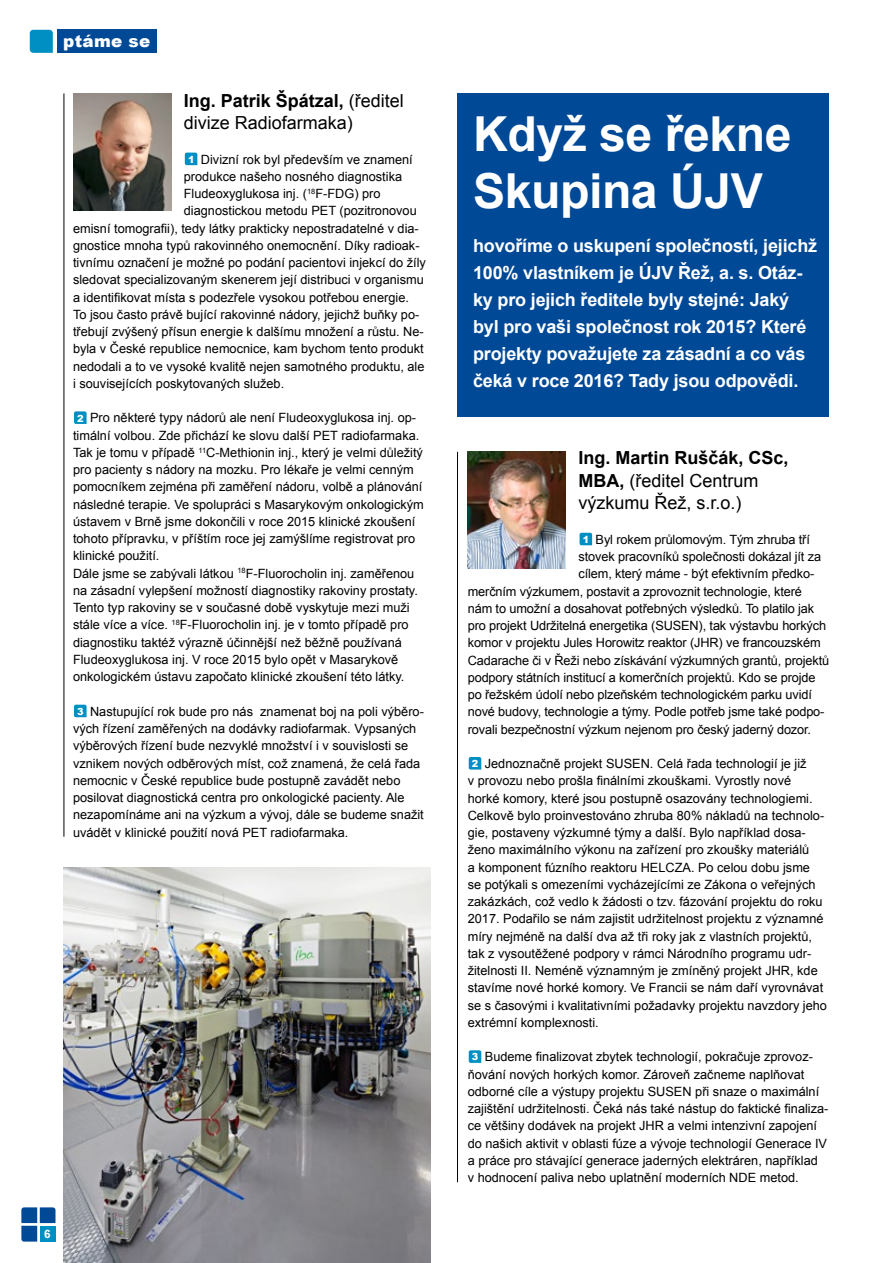
<style>
.page{position:relative;width:893px;height:1263px;background:#fff}
.page>*{position:absolute;margin:0;border:0;box-sizing:border-box;transform-origin:0 0}
.t1{font:700 48.3px/57.3px "Arial";letter-spacing:-.01em;color:#fff}
.t2{font:700 18px/27px "Arial";letter-spacing:-.01em;color:#fff}
.t3{font:18px/22.5px "Arial";color:#000}
.t4{font:900 16.8px "Arial";color:#fff}
.t5{font:12.75px/17.2px "Arial";color:#000}
.t6{font:700 11.7px "Arial";color:#fff}
.s1{font-weight:700}
.s2{font-weight:900;font-size:9.75px;color:#fff}
</style>
<div class="page">
<svg style="left:21px;top:1207px;width:35px;height:34px"></svg>
<div style="left:40px;top:1226px;width:15px;height:15px;background:#008fc3"></div>
<div style="left:458px;top:94px;width:371px;height:323px;background:#004996"></div>
<svg style="left:185px;top:153px;width:12px;height:12px"></svg>
<svg style="left:74px;top:411px;width:13px;height:13px"></svg>
<svg style="left:74px;top:705px;width:13px;height:12px"></svg>
<svg style="left:580px;top:533px;width:12px;height:12px"></svg>
<svg style="left:469px;top:757px;width:12px;height:12px"></svg>
<svg style="left:469px;top:1050px;width:12px;height:13px"></svg>
<hr style="left:457px;top:452px;width:1px;height:730px;background:#000">
<hr style="left:64px;top:93px;width:1px;height:744px;background:#000">
<img style="left:73px;top:94px;width:98px;height:116px">
<img style="left:468px;top:452px;width:98px;height:117px">
<img style="left:64px;top:868px;width:366px;height:395px">
<div style="left:57px;top:30px;width:100px;height:23px;background:#004996"></div>
<svg style="left:30px;top:30px;width:23px;height:23px"></svg>
<h3 class="t4" style="left:63px;top:29px;width:89px">ptáme se</h3>
<h2 class="t3" style="left:184px;top:89px;width:222px"><span class="s1">Ing. Patrik Špátzal,</span> (ředitel divize Radiofarmaka)</h2>
<p class="t5" style="left:188px;top:151px;width:226px"><span class="s2">1</span> Divizní rok byl především ve znamení</p>
<p class="t5" style="left:184px;top:168px;width:220px">produkce našeho nosného diagnostika</p>
<p class="t5" style="left:184px;top:185px;width:198px">Fludeoxyglukosa inj. (<sup>18</sup>F-FDG) pro</p>
<p class="t5" style="left:184px;top:202px;width:234px">diagnostickou metodu PET (pozitronovou</p>
<p class="t5" style="left:73px;top:220px;width:347px">emisní tomografii), tedy látky prakticky nepostradatelné v dia-</p>
<p class="t5" style="left:73px;top:237px;width:348px">gnostice mnoha typů rakovinného onemocnění. Díky radioak-</p>
<p class="t5" style="left:73px;top:254px;width:354px">tivnímu označení je možné po podání pacientovi injekcí do žíly</p>
<p class="t5" style="left:73px;top:271px;width:352px">sledovat specializovaným skenerem její distribuci v organismu</p>
<p class="t5" style="left:73px;top:289px;width:337px">a identifikovat místa s podezřele vysokou potřebou energie.</p>
<p class="t5" style="left:73px;top:306px;width:348px">To jsou často právě bující rakovinné nádory, jejichž buňky po-</p>
<p class="t5" style="left:73px;top:323px;width:352px">třebují zvýšený přísun energie k dalšímu množení a růstu. Ne-</p>
<p class="t5" style="left:73px;top:340px;width:352px">byla v České republice nemocnice, kam bychom tento produkt</p>
<p class="t5" style="left:73px;top:358px;width:353px">nedodali a to ve vysoké kvalitě nejen samotného produktu, ale</p>
<p class="t5" style="left:73px;top:375px;width:213px">i souvisejících poskytovaných služeb.</p>
<p class="t5" style="left:73px;top:409px;width:352px;text-indent:4px"><span class="s2">2</span> Pro některé typy nádorů ale není Fludeoxyglukosa inj. op&shy;timální volbou. Zde přichází ke slovu další PET radiofarmaka.<br>Tak je tomu v případě <sup>11</sup>C-Methionin inj., který je velmi důležitý pro pacienty s nádory na mozku. Pro lékaře je velmi cenným pomocníkem zejména při zaměření nádoru, volbě a plánování následné terapie. Ve spolupráci s Masarykovým onkologickým ústavem v Brně jsme dokončili v roce 2015 klinické zkoušení tohoto přípravku, v příštím roce jej zamýšlíme registrovat pro klinické použití.<br>Dále jsme se zabývali látkou <sup>18</sup>F-Fluorocholin inj. zaměřenou na zásadní vylepšení možností diagnostiky rakoviny prostaty.<br>Tento typ rakoviny se v současné době vyskytuje mezi muži stále více a více. <sup>18</sup>F-Fluorocholin inj. je v tomto případě pro diagnostiku taktéž výrazně účinnější než běžně používaná Fludeoxyglukosa inj. V roce 2015 bylo opět v Masarykově onkologickém ústavu započato klinické zkoušení této látky.</p>
<p class="t5" style="left:73px;top:703px;width:352px;text-indent:4px"><span class="s2">3</span> Nastupující rok bude pro nás znamenat boj na poli výběro&shy;vých řízení zaměřených na dodávky radiofarmak. Vypsaných výběrových řízení bude nezvyklé množství i v souvislosti se vznikem nových odběrových míst, což znamená, že celá řada nemocnic v České republice bude postupně zavádět nebo posilovat diagnostická centra pro onkologické pacienty. Ale nezapomínáme ani na výzkum a vývoj, dále se budeme snažit uvádět v klinické použití nová PET radiofarmaka.</p>
<p class="t6" style="left:44px;top:1226px;width:8px">6</p>
<h1 class="t1" style="left:473px;top:107px;width:320px">Když se řekne<br>Skupina ÚJV</h1>
<h2 class="t2" style="left:473px;top:233px;width:346px">hovoříme o uskupení společností, jejichž 100% vlastníkem je ÚJV Řež, a. s. Otáz&shy;ky pro jejich ředitele byly stejné: Jaký byl pro vaši společnost rok 2015? Které projekty považujete za zásadní a co vás čeká v roce 2016? Tady jsou odpovědi.</h2>
<h2 class="t3" style="left:579px;top:447px;width:212px"><span class="s1">Ing. Martin Ruščák, CSc,<br>MBA,</span> (ředitel Centrum výzkumu Řež, s.r.o.)</h2>
<p class="t5" style="left:583px;top:531px;width:229px"><span class="s2">1</span> Byl rokem průlomovým. Tým zhruba tří</p>
<p class="t5" style="left:579px;top:548px;width:244px">stovek pracovníků společnosti dokázal jít za</p>
<p class="t5" style="left:579px;top:565px;width:237px">cílem, který máme - být efektivním předko-</p>
<p class="t5" style="left:468px;top:583px;width:336px">merčním výzkumem, postavit a zprovoznit technologie, které</p>
<p class="t5" style="left:468px;top:600px;width:348px">nám to umožní a dosahovat potřebných výsledků. To platilo jak</p>
<p class="t5" style="left:468px;top:617px;width:360px">pro projekt Udržitelná energetika (SUSEN), tak výstavbu horkých</p>
<p class="t5" style="left:468px;top:634px;width:354px">komor v projektu Jules Horowitz reaktor (JHR) ve francouzském</p>
<p class="t5" style="left:468px;top:652px;width:363px">Cadarache či v Řeži nebo získávání výzkumných grantů, projektů</p>
<p class="t5" style="left:468px;top:669px;width:349px">podpory státních institucí a komerčních projektů. Kdo se projde</p>
<p class="t5" style="left:468px;top:686px;width:346px">po řežském údolí nebo plzeňském technologickém parku uvidí</p>
<p class="t5" style="left:468px;top:703px;width:358px">nové budovy, technologie a týmy. Podle potřeb jsme také podpo-</p>
<p class="t5" style="left:468px;top:721px;width:345px">rovali bezpečnostní výzkum nejenom pro český jaderný dozor.</p>
<p class="t5" style="left:468px;top:755px;width:361px;text-indent:4px"><span class="s2">2</span> Jednoznačně projekt SUSEN. Celá řada technologií je již<br>v provozu nebo prošla finálními zkouškami. Vyrostly nové<br>horké komory, které jsou postupně osazovány technologiemi.<br>Celkově bylo proinvestováno zhruba 80% nákladů na technolo&shy;gie, postaveny výzkumné týmy a další. Bylo například dosa&shy;ženo maximálního výkonu na zařízení pro zkoušky materiálů<br>a komponent fúzního reaktoru HELCZA. Po celou dobu jsme<br>se potýkali s omezeními vycházejícími ze Zákona o veřejných zakázkách, což vedlo k žádosti o tzv. fázování projektu do roku 2017. Podařilo se nám zajistit udržitelnost projektu z významné míry nejméně na další dva až tři roky jak z vlastních projektů, tak z vysoutěžené podpory v rámci Národního programu udr&shy;žitelnosti II. Neméně významným je zmíněný projekt JHR, kde stavíme nové horké komory. Ve Francii se nám daří vyrovnávat se s časovými i kvalitativními požadavky projektu navzdory jeho extrémní komplexnosti.</p>
<p class="t5" style="left:468px;top:1048px;width:362px;text-indent:4px"><span class="s2">3</span> Budeme finalizovat zbytek technologií, pokračuje zprovoz&shy;ňování nových horkých komor. Zároveň začneme naplňovat odborné cíle a výstupy projektu SUSEN při snaze o maximální zajištění udržitelnosti. Čeká nás také nástup do faktické finaliza&shy;ce většiny dodávek na projekt JHR a velmi intenzivní zapojení do našich aktivit v oblasti fúze a vývoje technologií Generace IV a práce pro stávající generace jaderných elektráren, například<br>v hodnocení paliva nebo uplatnění moderních NDE metod.</p>
</div>
